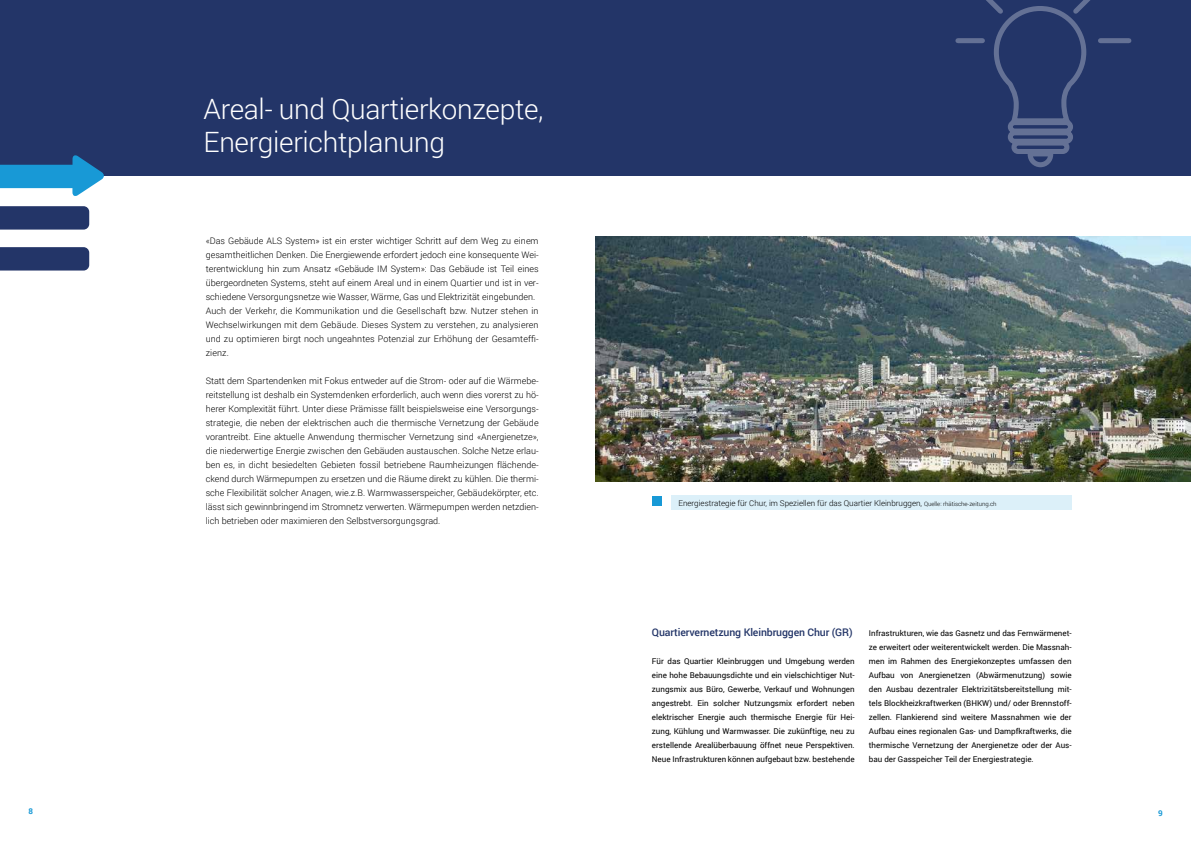
<style>
.page{position:relative;width:1191px;height:842px;background:#fff}
.page>*{position:absolute;margin:0;border:0;box-sizing:border-box;transform-origin:0 0}
.t1{font:300 28px/33.6px "Roboto";letter-spacing:-.01em;color:#fff}
.t2{font:500 10.5px "Roboto";letter-spacing:-.01em;color:#233568}
.t3{font:300 9px/14px "Roboto";color:#000}
.t4{font:8px/14px "Roboto";color:#000;text-align:justify}
.t5{font:300 8px "Roboto";color:#000}
.t6{font:700 8px "Roboto";color:#1899d6}
.s1{font-size:6px}
</style>
<div class="page">
<div style="left:0;top:0;width:1191px;height:176px;background:#233568"></div>
<svg style="left:0;top:206px;width:89px;height:65px"></svg>
<svg style="left:0;top:155px;width:104px;height:41px"></svg>
<img style="left:595px;top:236px;width:596px;height:246px">
<div style="left:671px;top:496px;width:400px;height:14px;background:#dcf0f9"></div>
<div style="left:652px;top:496px;width:9px;height:9px;background:#1899d6"></div>
<svg style="left:955px;top:0;width:177px;height:168px"></svg>
<h1 class="t1" style="left:203px;top:91px;width:342px">Areal- und Quartierkonzepte,<br>Energierichtplanung</h1>
<p class="t3" style="left:206px;top:233px;width:334px">«Das Gebäude ALS System» ist ein erster wichtiger Schritt auf dem Weg zu einem gesamtheitlichen Denken. Die Energiewende erfordert jedoch eine konsequente Wei&shy;terentwicklung hin zum Ansatz «Gebäude IM System»: Das Gebäude ist Teil eines übergeordneten Systems, steht auf einem Areal und in einem Quartier und ist in ver&shy;schiedene Versorgungsnetze wie Wasser, Wärme, Gas und Elektrizität eingebunden.<br>Auch der Verkehr, die Kommunikation und die Gesellschaft bzw. Nutzer stehen in Wechselwirkungen mit dem Gebäude. Dieses System zu verstehen, zu analysieren und zu optimieren birgt noch ungeahntes Potenzial zur Erhöhung der Gesamteffi&shy;zienz.</p>
<p class="t3" style="left:206px;top:373px;width:334px;text-align:justify">Statt dem Spartendenken mit Fokus entweder auf die Strom- oder auf die Wärmebe&shy;reitstellung ist deshalb ein Systemdenken erforderlich, auch wenn dies vorerst zu hö&shy;herer Komplexität führt. Unter diese Prämisse fällt beispielsweise eine Versorgungs&shy;strategie, die neben der elektrischen auch die thermische Vernetzung der Gebäude vorantreibt. Eine aktuelle Anwendung thermischer Vernetzung sind «Anergienetze», die niederwertige Energie zwischen den Gebäuden austauschen. Solche Netze erlau&shy;ben es, in dicht besiedelten Gebieten fossil betriebene Raumheizungen flächende&shy;ckend durch Wärmepumpen zu ersetzen und die Räume direkt zu kühlen. Die thermi&shy;sche Flexibilität solcher Anagen, wie.z.B. Warmwasserspeicher, Gebäudekörpter, etc. lässt sich gewinnbringend im Stromnetz verwerten. Wärmepumpen werden netzdien&shy;lich betrieben oder maximieren den Selbstversorgungsgrad.</p>
<p class="t5" style="left:678px;top:497px;width:320px">Energiestrategie für Chur, im Speziellen für das Quartier Kleinbruggen, <span class="s1">Quelle: rhätische-zeitung.ch</span></p>
<p class="t2" style="left:652px;top:624px;width:202px">Quartiervernetzung Kleinbruggen Chur (GR)</p>
<p class="t4" style="left:652px;top:653px;width:204px">Für das Quartier Kleinbruggen und Umgebung werden eine hohe Bebauungsdichte und ein vielschichtiger Nut&shy;zungsmix aus Büro, Gewerbe, Verkauf und Wohnungen angestrebt. Ein solcher Nutzungsmix erfordert neben elektrischer Energie auch thermische Energie für Hei&shy;zung, Kühlung und Warmwasser. Die zukünftige, neu zu erstellende Arealüberbauung öffnet neue Perspektiven.<br>Neue Infrastrukturen können aufgebaut bzw. bestehende</p>
<p class="t4" style="left:869px;top:625px;width:204px">Infrastrukturen, wie das Gasnetz und das Fernwärmenet&shy;ze erweitert oder weiterentwickelt werden. Die Massnah&shy;men im Rahmen des Energiekonzeptes umfassen den Aufbau von Anergienetzen (Abwärmenutzung) sowie den Ausbau dezentraler Elektrizitätsbereitstellung mit&shy;tels Blockheizkraftwerken (BHKW) und/ oder Brennstoff&shy;zellen. Flankierend sind weitere Massnahmen wie der Aufbau eines regionalen Gas- und Dampfkraftwerks, die thermische Vernetzung der Anergienetze oder der Aus&shy;bau der Gasspeicher Teil der Energiestrategie.</p>
<p class="t6" style="left:28px;top:805px;width:6px">8</p>
<p class="t6" style="left:1158px;top:807px;width:6px">9</p>
</div>
